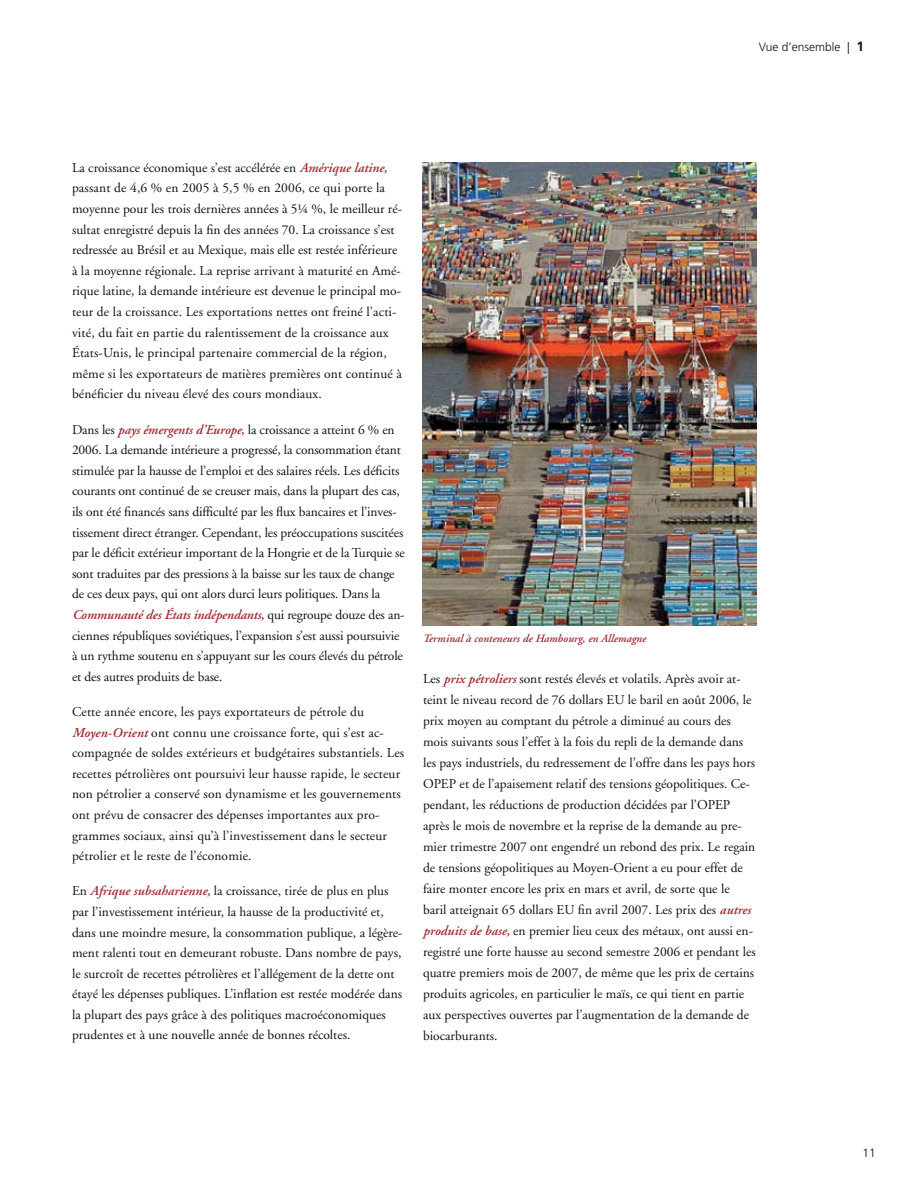
<style>
.page{position:relative;width:918px;height:1188px;background:#fff}
.page>*{position:absolute;margin:0;border:0;box-sizing:border-box;transform-origin:0 0}
.t1{font:13.5px/20.5px "Adobe Garamond";color:#121212}
.t2{font:300 12px "Frutiger";color:#121212}
.t3{font:italic 600 11.25px "Adobe Garamond";color:#9f2a31}
.s1{font-weight:700;font-size:13.5px}
.s2{font-weight:600;font-style:italic;color:#9f2a31}
</style>
<div class="page">
<img style="left:423px;top:162px;width:333px;height:463px">
<p class="t2" style="left:759px;top:40px;width:107px">Vue d’ensemble | <span class="s1">1</span></p>
<p class="t1" style="left:72px;top:158px;width:332px">La croissance économique s’est accélérée en <span class="s2">Amérique latine, </span>passant de 4,6 % en 2005 à 5,5 % en 2006, ce qui porte la moyenne pour les trois dernières années à 5¼ %, le meilleur ré&shy;sultat enregistré depuis la fin des années 70. La croissance s’est redressée au Brésil et au Mexique, mais elle est restée inférieure à la moyenne régionale. La reprise arrivant à maturité en Amé&shy;rique latine, la demande intérieure est devenue le principal mo&shy;teur de la croissance. Les exportations nettes ont freiné l’acti&shy;vité, du fait en partie du ralentissement de la croissance aux États-Unis, le principal partenaire commercial de la région, même si les exportateurs de matières premières ont continué à bénéficier du niveau élevé des cours mondiaux.</p>
<p class="t1" style="left:72px;top:419px;width:334px">Dans les <span class="s2">pays émergents d’Europe,</span> la croissance a atteint 6 % en 2006. La demande intérieure a progressé, la consommation étant stimulée par la hausse de l’emploi et des salaires réels. Les déficits courants ont continué de se creuser mais, dans la plupart des cas, ils ont été financés sans difficulté par les flux bancaires et l’inves&shy;tissement direct étranger. Cependant, les préoccupations suscitées par le déficit extérieur important de la Hongrie et de la Turquie se sont traduites par des pressions à la baisse sur les taux de change de ces deux pays, qui ont alors durci leurs politiques. Dans la <span class="s2">Communauté des États indépendants,</span> qui regroupe douze des an&shy;ciennes républiques soviétiques, l’expansion s’est aussi poursuivie à un rythme soutenu en s’appuyant sur les cours élevés du pétrole et des autres produits de base.</p>
<p class="t1" style="left:72px;top:702px;width:334px">Cette année encore, les pays exportateurs de pétrole du <span class="s2">Moyen-Orient</span> ont connu une croissance forte, qui s’est ac&shy;compagnée de soldes extérieurs et budgétaires substantiels. Les recettes pétrolières ont poursuivi leur hausse rapide, le secteur non pétrolier a conservé son dynamisme et les gouvernements ont prévu de consacrer des dépenses importantes aux pro&shy;grammes sociaux, ainsi qu’à l’investissement dans le secteur pétrolier et le reste de l’économie.</p>
<p class="t1" style="left:72px;top:881px;width:332px">En <span class="s2">Afrique subsaharienne,</span> la croissance, tirée de plus en plus par l’investissement intérieur, la hausse de la productivité et, dans une moindre mesure, la consommation publique, a légère&shy;ment ralenti tout en demeurant robuste. Dans nombre de pays, le surcroît de recettes pétrolières et l’allégement de la dette ont étayé les dépenses publiques. L’inflation est restée modérée dans la plupart des pays grâce à des politiques macroéconomiques prudentes et à une nouvelle année de bonnes récoltes.</p>
<p class="t3" style="left:423px;top:632px;width:225px">Terminal à conteneurs de Hambourg, en Allemagne</p>
<p class="t1" style="left:423px;top:668px;width:334px;line-height:21px">Les <span class="s2">prix pétroliers</span> sont restés élevés et volatils. Après avoir at&shy;teint le niveau record de 76 dollars EU le baril en août 2006, le prix moyen au comptant du pétrole a diminué au cours des mois suivants sous l’effet à la fois du repli de la demande dans les pays industriels, du redressement de l’offre dans les pays hors OPEP et de l’apaisement relatif des tensions géopolitiques. Ce&shy;pendant, les réductions de production décidées par l’OPEP après le mois de novembre et la reprise de la demande au pre&shy;mier trimestre 2007 ont engendré un rebond des prix. Le regain de tensions géopolitiques au Moyen-Orient a eu pour effet de faire monter encore les prix en mars et avril, de sorte que le baril atteignait 65 dollars EU fin avril 2007. Les prix des <span class="s2">autres produits de base,</span> en premier lieu ceux des métaux, ont aussi en&shy;registré une forte hausse au second semestre 2006 et pendant les quatre premiers mois de 2007, de même que les prix de certains produits agricoles, en particulier le maïs, ce qui tient en partie aux perspectives ouvertes par l’augmentation de la demande de biocarburants.</p>
<p class="t2" style="left:862px;top:1146px;width:6px">11</p>
</div>
